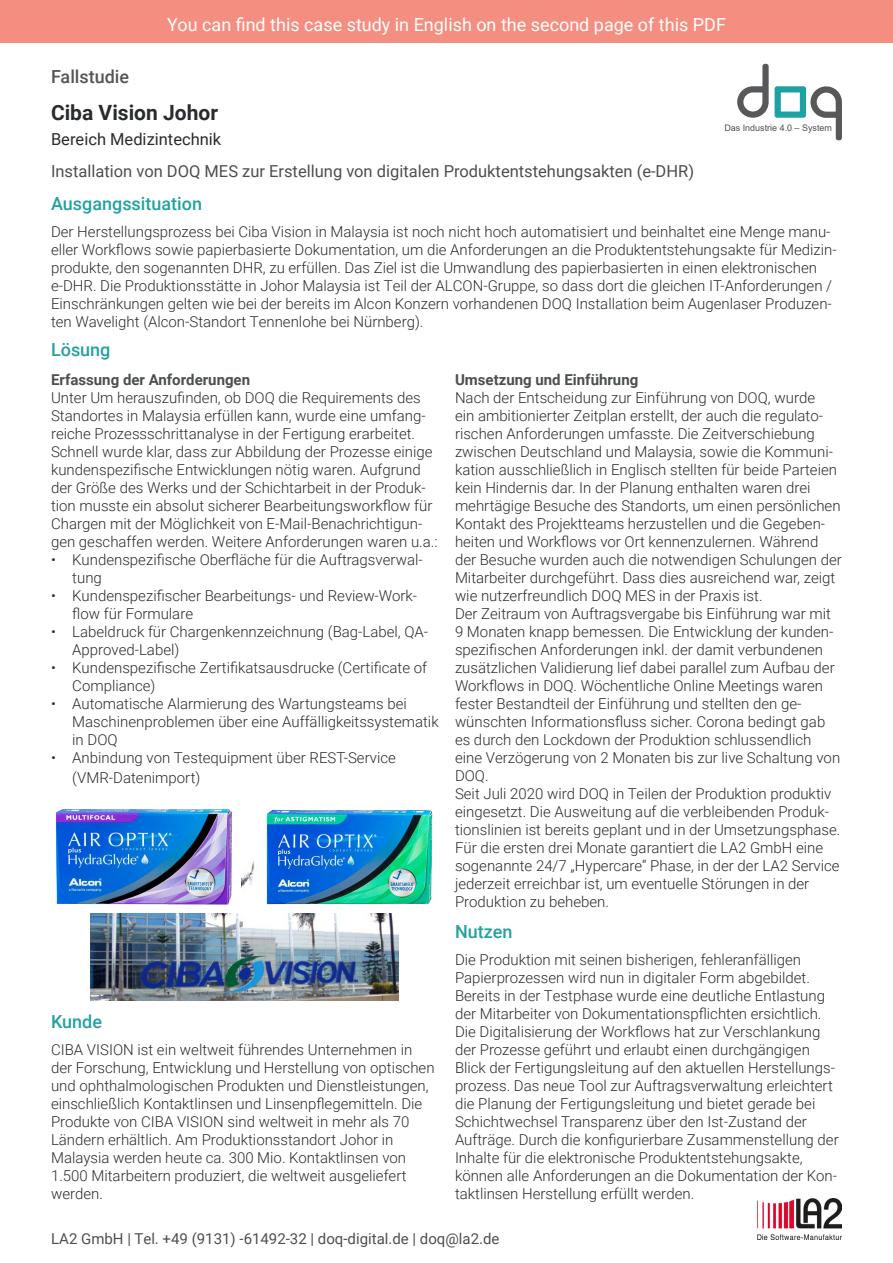
<style>
.page{position:relative;width:893px;height:1263px;background:#fff}
.page>*{position:absolute;margin:0;border:0;box-sizing:border-box;transform-origin:0 0}
.t1{font:700 21px "Roboto";color:#292c2f}
.t2{font:18px "Roboto";color:#fff}
.t3{font:500 18px "Roboto";color:#24a1a0}
.t4{font:500 18px "Roboto";color:#555}
.t5{font:16.5px "Roboto";color:#4c4f50}
.t6{font:16.5px "Roboto";color:#292c2f}
.t7{font:300 15px/18px "Roboto";color:#292c2f}
.t8{font:15px "Roboto";color:#4c4f50}
.t9{font:700 15px "Roboto";color:#4c4f50}
.t10{font:9px "Arial";color:#4f5252}
</style>
<div class="page">
<div style="left:0;top:0;width:893px;height:43px;background:#f48e80"></div>
<img style="left:758px;top:1198px;width:84px;height:41px">
<svg style="left:737px;top:64px;width:32px;height:54px"></svg>
<svg style="left:775px;top:86px;width:67px;height:54px"></svg>
<img style="left:90px;top:861px;width:308px;height:140px">
<div style="left:51px;top:808px;width:189px;height:104px;background:#fff"></div>
<div style="left:259px;top:808px;width:181px;height:104px;background:#fff"></div>
<img style="left:56px;top:809px;width:176px;height:115px">
<img style="left:266px;top:809px;width:167px;height:112px">
<p class="t4" style="left:51px;top:64px;width:80px">Fallstudie</p>
<p class="t2" style="left:167px;top:12px;width:560px">You can find this case study in English on the second page of this PDF</p>
<p class="t1" style="left:51px;top:98px;width:169px">Ciba Vision Johor</p>
<p class="t6" style="left:51px;top:128px;width:172px">Bereich Medizintechnik</p>
<p class="t10" style="left:724px;top:121px;width:109px">Das Industrie 4.0 – System</p>
<p class="t5" style="left:51px;top:160px;width:645px">Installation von DOQ MES zur Erstellung von digitalen Produktentstehungsakten (e-DHR)</p>
<p class="t3" style="left:51px;top:191px;width:153px">Ausgangssituation</p>
<p class="t7" style="left:51px;top:222px;width:787px">Der Herstellungsprozess bei Ciba Vision in Malaysia ist noch nicht hoch automatisiert und beinhaltet eine Menge manu&shy;eller Workflows sowie papierbasierte Dokumentation, um die Anforderungen an die Produktentstehungsakte für Medizin&shy;produkte, den sogenannten DHR, zu erfüllen. Das Ziel ist die Umwandlung des papierbasierten in einen elektronischen e-DHR. Die Produktionsstätte in Johor Malaysia ist Teil der ALCON-Gruppe, so dass dort die gleichen IT-Anforderungen / Einschränkungen gelten wie bei der bereits im Alcon Konzern vorhandenen DOQ Installation beim Augenlaser Produzen&shy;ten Wavelight (Alcon-Standort Tennenlohe bei Nürnberg).</p>
<p class="t3" style="left:51px;top:337px;width:61px">Lösung</p>
<p class="t9" style="left:51px;top:369px;width:201px">Erfassung der Anforderungen</p>
<p class="t7" style="left:51px;top:388px;width:388px">Unter Um herauszufinden, ob DOQ die Requirements des Standortes in Malaysia erfüllen kann, wurde eine umfang&shy;reiche Prozessschrittanalyse in der Fertigung erarbeitet.<br>Schnell wurde klar, dass zur Abbildung der Prozesse einige kundenspezifische Entwicklungen nötig waren. Aufgrund der Größe des Werks und der Schichtarbeit in der Produk&shy;tion musste ein absolut sicherer Bearbeitungsworkflow für Chargen mit der Möglichkeit von E-Mail-Benachrichtigun&shy;gen geschaffen werden. Weitere Anforderungen waren u.a.:</p>
<p class="t7" style="left:72px;top:550px;width:352px;text-indent:-21px">• Kundenspezifische Oberfläche für die Auftragsverwal&shy;tung</p>
<p class="t7" style="left:72px;top:586px;width:346px;text-indent:-21px">• Kundenspezifischer Bearbeitungs- und Review-Work&shy;flow für Formulare</p>
<p class="t7" style="left:72px;top:622px;width:357px;text-indent:-21px">• Labeldruck für Chargenkennzeichnung (Bag-Label, QA-<br>Approved-Label)</p>
<p class="t7" style="left:72px;top:658px;width:356px;text-indent:-21px">• Kundenspezifische Zertifikatsausdrucke (Certificate of<br>Compliance)</p>
<p class="t7" style="left:72px;top:694px;width:368px;text-indent:-21px">• Automatische Alarmierung des Wartungsteams bei<br>Maschinenproblemen über eine Auffälligkeitssystematik in DOQ</p>
<p class="t7" style="left:72px;top:747px;width:325px;line-height:19.8px;text-indent:-21px">• Anbindung von Testequipment über REST-Service (VMR-Datenimport)</p>
<p class="t9" style="left:455px;top:369px;width:185px">Umsetzung und Einführung</p>
<p class="t7" style="left:455px;top:388px;width:388px">Nach der Entscheidung zur Einführung von DOQ, wurde<br>ein ambitionierter Zeitplan erstellt, der auch die regulato&shy;rischen Anforderungen umfasste. Die Zeitverschiebung zwischen Deutschland und Malaysia, sowie die Kommuni&shy;kation ausschließlich in Englisch stellten für beide Parteien kein Hindernis dar. In der Planung enthalten waren drei mehrtägige Besuche des Standorts, um einen persönlichen Kontakt des Projektteams herzustellen und die Gegeben&shy;heiten und Workflows vor Ort kennenzulernen. Während der Besuche wurden auch die notwendigen Schulungen der Mitarbeiter durchgeführt. Dass dies ausreichend war, zeigt wie nutzerfreundlich DOQ MES in der Praxis ist.</p>
<p class="t7" style="left:455px;top:604px;width:387px">Der Zeitraum von Auftragsvergabe bis Einführung war mit 9 Monaten knapp bemessen. Die Entwicklung der kunden&shy;spezifischen Anforderungen inkl. der damit verbundenen zusätzlichen Validierung lief dabei parallel zum Aufbau der Workflows in DOQ. Wöchentliche Online Meetings waren fester Bestandteil der Einführung und stellten den ge&shy;wünschten Informationsfluss sicher. Corona bedingt gab es durch den Lockdown der Produktion schlussendlich eine Verzögerung von 2 Monaten bis zur live Schaltung von DOQ.</p>
<p class="t7" style="left:455px;top:784px;width:387px">Seit Juli 2020 wird DOQ in Teilen der Produktion produktiv eingesetzt. Die Ausweitung auf die verbleibenden Produk&shy;tionslinien ist bereits geplant und in der Umsetzungsphase.<br>Für die ersten drei Monate garantiert die LA2 GmbH eine sogenannte 24/7 „Hypercare“ Phase, in der der LA2 Service jederzeit erreichbar ist, um eventuelle Störungen in der Produktion zu beheben.</p>
<p class="t3" style="left:51px;top:1009px;width:52px">Kunde</p>
<p class="t7" style="left:51px;top:1040px;width:385px">CIBA VISION ist ein weltweit führendes Unternehmen in der Forschung, Entwicklung und Herstellung von optischen und ophthalmologischen Produkten und Dienstleistungen, einschließlich Kontaktlinsen und Linsenpflegemitteln. Die Produkte von CIBA VISION sind weltweit in mehr als 70<br>Ländern erhältlich. Am Produktionsstandort Johor in</p>
<p class="t7" style="left:51px;top:1148px;width:357px;text-align:justify">Malaysia werden heute ca. 300 Mio. Kontaktlinsen von 1.500 Mitarbeitern produziert, die weltweit ausgeliefert werden.</p>
<p class="t3" style="left:455px;top:919px;width:59px">Nutzen</p>
<p class="t7" style="left:455px;top:950px;width:385px">Die Produktion mit seinen bisherigen, fehleranfälligen Papierprozessen wird nun in digitaler Form abgebildet.<br>Bereits in der Testphase wurde eine deutliche Entlastung der Mitarbeiter von Dokumentationspflichten ersichtlich.<br>Die Digitalisierung der Workflows hat zur Verschlankung der Prozesse geführt und erlaubt einen durchgängigen Blick der Fertigungsleitung auf den aktuellen Herstellungs&shy;prozess. Das neue Tool zur Auftragsverwaltung erleichtert die Planung der Fertigungsleitung und bietet gerade bei Schichtwechsel Transparenz über den Ist-Zustand der Aufträge. Durch die konfigurierbare Zusammenstellung der Inhalte für die elektronische Produktentstehungsakte,</p>
<p class="t7" style="left:455px;top:1166px;width:384px">können alle Anforderungen an die Dokumentation der Kon&shy;taktlinsen Herstellung erfüllt werden.</p>
<p class="t8" style="left:51px;top:1228px;width:450px">LA2 GmbH | Tel. +49 (9131) -61492-32 | doq-digital.de | doq@la2.de</p>
</div>
